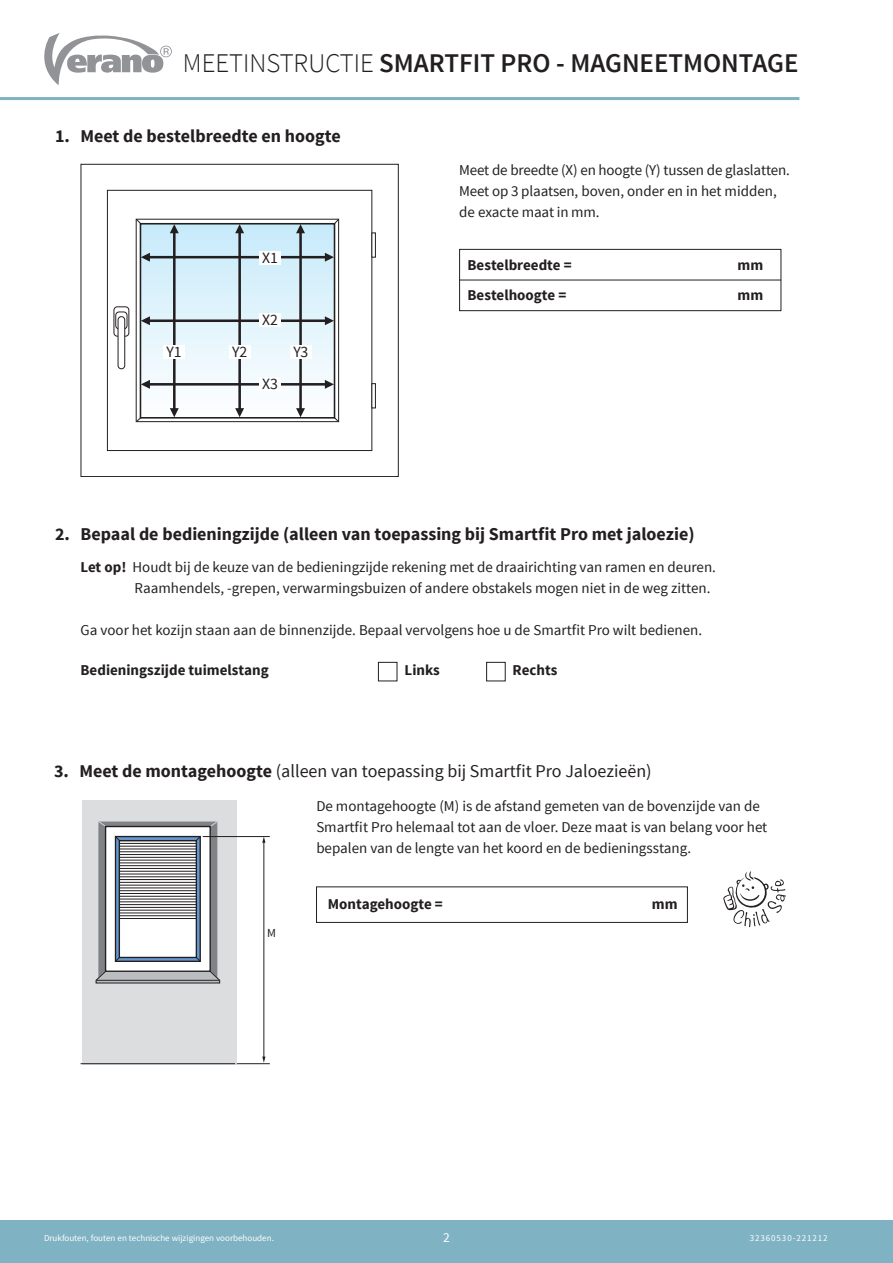
<style>
.page{position:relative;width:893px;height:1263px;background:#fff}
.page>*{position:absolute;margin:0;border:0;box-sizing:border-box;transform-origin:0 0}
.t1{font:600 27px "Source Sans Pro";color:#231f20}
.Header_2{font:700 18px "Source Sans Pro";color:#231f20}
.Header_2-2{font:18px "Source Sans Pro";color:#231f20}
.bodytekst{font:15.75px "Source Sans Pro";letter-spacing:-.01em;color:#231f20}
.bodytekst-2{font:15px/21px "Source Sans Pro";color:#231f20}
.bodytekst-3{font:700 15px "Source Sans Pro";color:#231f20}
.t2{font:13.5px "Source Sans Pro";color:#fff}
.t3{font:12.3px "Source Sans Pro";color:#231f20}
.t4{font:9px "Source Sans Pro";color:#fff}
.t5{font:9px "Source Sans Pro";letter-spacing:.1em;color:#fff}
.s1{font-weight:300}
.s2{font-weight:700}
</style>
<div class="page">
<div style="left:0;top:1220px;width:893px;height:43px;background:#7fb2c3"></div>
<svg style="left:44px;top:33px;width:128px;height:52px"></svg>
<hr style="left:0;top:97px;width:799px;height:3px;background:#7fb2c3">
<div style="left:82px;top:800px;width:154px;height:264px;background:#dcdddf"></div>
<svg style="left:262px;top:837px;width:3px;height:6px"></svg>
<svg style="left:262px;top:1056px;width:3px;height:7px"></svg>
<hr style="left:264px;top:840px;width:1px;height:218px;background:#231f20">
<hr style="left:81px;top:1063px;width:154px;height:1px;background:#231f20">
<hr style="left:203px;top:836px;width:67px;height:1px;background:#231f20">
<hr style="left:237px;top:1063px;width:33px;height:1px;background:#231f20">
<svg style="left:95px;top:821px;width:125px;height:163px;background:#a9a9ab"></svg>
<div style="left:378px;top:662px;width:19px;height:19px;border:1px solid #231f20"></div>
<div style="left:486px;top:662px;width:20px;height:19px;border:1px solid #231f20"></div>
<svg style="left:723px;top:871px;width:63px;height:56px"></svg>
<div style="left:81px;top:164px;width:318px;height:313px;border:1px solid #231f20"></div>
<div style="left:107px;top:190px;width:265px;height:261px;background:#fff;border:1px solid #231f20"></div>
<svg style="left:371px;top:232px;width:5px;height:26px"></svg>
<svg style="left:371px;top:383px;width:5px;height:25px"></svg>
<svg style="left:135px;top:218px;width:205px;height:205px"></svg>
<svg style="left:114px;top:307px;width:15px;height:29px"></svg>
<div style="left:114px;top:306px;width:15px;height:31px;border:1px solid #231f20;border-radius:3px"></div>
<svg style="left:116px;top:313px;width:11px;height:17px"></svg>
<div style="left:115px;top:312px;width:12px;height:17px;border:1px solid #231f20;border-radius:3px"></div>
<div style="left:118px;top:317px;width:7px;height:52px;background:#fff;border-radius:3px"></div>
<div style="left:118px;top:316px;width:7px;height:53px;border:1px solid #231f20;border-radius:3px"></div>
<div style="left:259px;top:251px;width:22px;height:13px;background:#fff"></div>
<div style="left:259px;top:313px;width:22px;height:14px;background:#fff"></div>
<div style="left:163px;top:345px;width:22px;height:14px;background:#fff"></div>
<div style="left:229px;top:345px;width:22px;height:14px;background:#fff"></div>
<div style="left:290px;top:345px;width:22px;height:14px;background:#fff"></div>
<div style="left:259px;top:377px;width:22px;height:13px;background:#fff"></div>
<div style="left:459px;top:249px;width:322px;height:62px;border:1px solid #231f20"></div>
<hr style="left:459px;top:280px;width:322px;height:1px;background:#231f20">
<h1 class="t1" style="left:183px;top:46px;width:617px"><span class="s1">MEETINSTRUCTIE</span> SMARTFIT PRO - MAGNEETMONTAGE</h1>
<p class="Header_2" style="left:55px;top:125px;width:287px">1. Meet de bestelbreedte en hoogte</p>
<p class="bodytekst" style="left:262px;top:248px;width:17px">X1</p>
<p class="bodytekst" style="left:262px;top:310px;width:17px">X2</p>
<p class="bodytekst" style="left:167px;top:342px;width:17px">Y1</p>
<p class="bodytekst" style="left:232px;top:342px;width:17px">Y2</p>
<p class="bodytekst" style="left:293px;top:342px;width:17px">Y3</p>
<p class="bodytekst" style="left:262px;top:374px;width:17px">X3</p>
<p class="bodytekst-2" style="left:459px;top:160px;width:332px">Meet de breedte (X) en hoogte (Y) tussen de glaslatten.</p>
<p class="bodytekst-2" style="left:459px;top:181px;width:319px">Meet op 3 plaatsen, boven, onder en in het midden,</p>
<p class="bodytekst-2" style="left:459px;top:202px;width:142px">de exacte maat in mm.</p>
<p class="bodytekst-3" style="left:468px;top:255px;width:106px">Bestelbreedte =</p>
<p class="bodytekst-3" style="left:738px;top:255px;width:27px">mm</p>
<p class="bodytekst-3" style="left:468px;top:285px;width:100px">Bestelhoogte =</p>
<p class="bodytekst-3" style="left:738px;top:285px;width:27px">mm</p>
<p class="Header_2" style="left:55px;top:523px;width:641px">2. Bepaal de bedieningzijde (alleen van toepassing bij Smartfit Pro met jaloezie)</p>
<p class="bodytekst-2" style="left:135px;top:557px;width:583px;text-indent:-54px"><span class="s2">Let op!</span> Houdt bij de keuze van de bedieningzijde rekening met de draairichting van ramen en deuren.<br>Raamhendels, -grepen, verwarmingsbuizen of andere obstakels mogen niet in de weg zitten.</p>
<p class="bodytekst-2" style="left:81px;top:620px;width:623px">Ga voor het kozijn staan aan de binnenzijde. Bepaal vervolgens hoe u de Smartfit Pro wilt bedienen.</p>
<p class="bodytekst-3" style="left:81px;top:661px;width:190px">Bedieningszijde tuimelstang</p>
<p class="bodytekst-3" style="left:405px;top:661px;width:37px">Links</p>
<p class="bodytekst-3" style="left:513px;top:661px;width:46px">Rechts</p>
<p class="Header_2-2" style="left:54px;top:759px;width:599px"><span class="s2">3. Meet de montagehoogte</span> (alleen van toepassing bij Smartfit Pro Jaloezieën)</p>
<p class="bodytekst-2" style="left:316px;top:796px;width:445px">De montagehoogte (M) is de afstand gemeten van de bovenzijde van de</p>
<p class="bodytekst-2" style="left:316px;top:817px;width:452px">Smartfit Pro helemaal tot aan de vloer. Deze maat is van belang voor het</p>
<p class="bodytekst-2" style="left:316px;top:838px;width:376px">bepalen van de lengte van het koord en de bedieningsstang.</p>
<p class="t3" style="left:267px;top:925px;width:10px">M</p>
<p class="bodytekst-3" style="left:328px;top:894px;width:117px">Montagehoogte =</p>
<p class="bodytekst-3" style="left:652px;top:894px;width:27px">mm</p>
<p class="t4" style="left:44px;top:1233px;width:231px">Drukfouten, fouten en technische wijzigingen voorbehouden.</p>
<p class="t2" style="left:443px;top:1229px;width:8px">2</p>
<p class="t5" style="left:750px;top:1233px;width:80px">32360530-221212</p>
</div>
